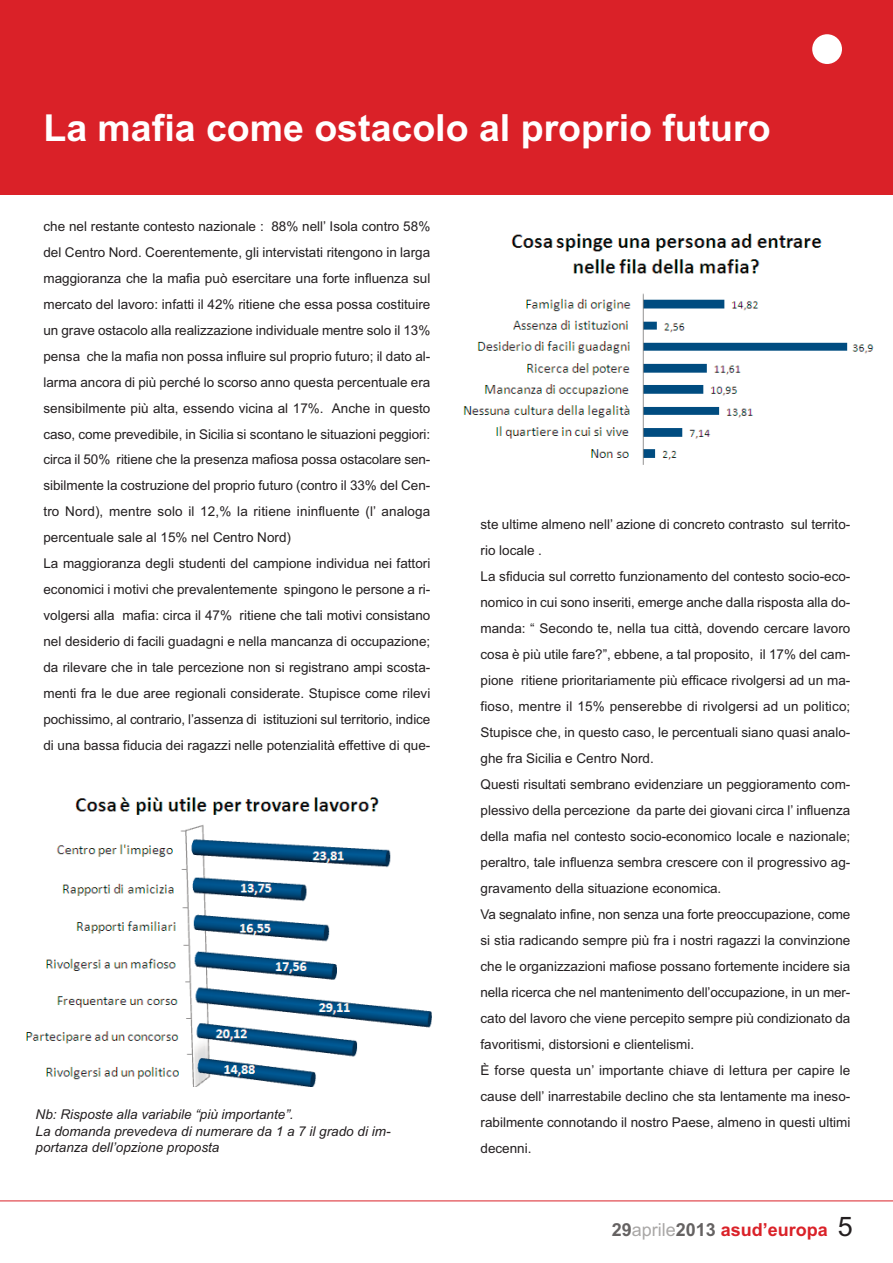
<style>
.page{position:relative;width:893px;height:1263px;background:#fff}
.page>*{position:absolute;margin:0;border:0;box-sizing:border-box;transform-origin:0 0}
.t1{font:700 37.5px "Arial";color:#fff}
.t2{font:700 18px "Arial";color:#da2128}
.t3{font:13.5px/26.1px "Arial";color:#231f20}
.t4{font:italic 13.5px/16.2px "Arial";color:#231f20}
.s1{color:#656262}
.s2{font-weight:400;color:#a9a7a6}
.s3{font-weight:400;font-size:27px;color:#231f20}
</style>
<div class="page">
<div style="left:0;top:0;width:892px;height:194px;background:#da2128"></div>
<hr style="left:0;top:1201px;width:892px;height:1px;background:#da2128">
<div style="left:812px;top:34px;width:30px;height:30px;background:#fff;border-radius:50%"></div>
<img style="left:463px;top:233px;width:411px;height:232px">
<img style="left:26px;top:797px;width:406px;height:290px">
<h1 class="t1" style="left:43px;top:114px;width:728px">La mafia come ostacolo al proprio futuro</h1>
<p class="t3" style="left:43px;top:215px;width:388px">che nel restante contesto nazionale : 88% nell’ Isola contro 58% del Centro Nord. Coerentemente, gli intervistati ritengono in larga maggioranza che la mafia può esercitare una forte influenza sul mercato del lavoro: infatti il 42% ritiene che essa possa costituire un grave ostacolo alla realizzazione individuale mentre solo il 13% pensa che la mafia non possa influire sul proprio futuro; il dato al&shy;larma ancora di più perché lo scorso anno questa percentuale era sensibilmente più alta, essendo vicina al 17%. Anche in questo caso, come prevedibile, in Sicilia si scontano le situazioni peggiori: circa il 50% ritiene che la presenza mafiosa possa ostacolare sen&shy;sibilmente la costruzione del proprio futuro (contro il 33% del Cen&shy;tro Nord), mentre solo il 12,% la ritiene ininfluente (l’ analoga percentuale sale al 15% nel Centro Nord)<br>La maggioranza degli studenti del campione individua nei fattori economici i motivi che prevalentemente spingono le persone a ri&shy;volgersi alla mafia: circa il 47% ritiene che tali motivi consistano nel desiderio di facili guadagni e nella mancanza di occupazione; da rilevare che in tale percezione non si registrano ampi scosta&shy;menti fra le due aree regionali considerate. Stupisce come rilevi pochissimo, al contrario, l’assenza di istituzioni sul territorio, indice di una bassa fiducia dei ragazzi nelle potenzialità effettive di que-</p>
<p class="t4" style="left:36px;top:1108px;width:356px">Nb: Risposte alla variabile “più importante”.<br>La domanda prevedeva di numerare da 1 a 7 il grado di im&shy;portanza dell’opzione proposta</p>
<p class="t3" style="left:480px;top:512px;width:371px">ste ultime almeno nell’ azione di concreto contrasto sul territo&shy;rio locale .<br>La sfiducia sul corretto funzionamento del contesto socio-eco&shy;nomico in cui sono inseriti, emerge anche dalla risposta alla do&shy;manda: “ Secondo te, nella tua città, dovendo cercare lavoro cosa è più utile fare?”, ebbene, a tal proposito, il 17% del cam&shy;pione ritiene prioritariamente più efficace rivolgersi ad un ma&shy;fioso, mentre il 15% penserebbe di rivolgersi ad un politico; Stupisce che, in questo caso, le percentuali siano quasi analo&shy;ghe fra Sicilia e Centro Nord.<br>Questi risultati sembrano evidenziare un peggioramento com&shy;plessivo della percezione da parte dei giovani circa l’ influenza della mafia nel contesto socio-economico locale e nazionale; peraltro, tale influenza sembra crescere con il progressivo ag&shy;gravamento della situazione economica.<br>Va segnalato infine, non senza una forte preoccupazione, come si stia radicando sempre più fra i nostri ragazzi la convinzione che le organizzazioni mafiose possano fortemente incidere sia nella ricerca che nel mantenimento dell’occupazione, in un mer&shy;cato del lavoro che viene percepito sempre più condizionato da favoritismi, distorsioni e clientelismi.<br>È forse questa un’ importante chiave di lettura per capire le cause dell’ inarrestabile declino che sta lentamente ma ineso&shy;rabilmente connotando il nostro Paese, almeno in questi ultimi decenni.</p>
<h2 class="t2" style="left:611px;top:1223px;width:243px"><span class="s1">29</span><span class="s2">aprile</span><span class="s1">2013</span> asud’europa <span class="s3">5</span></h2>
</div>
